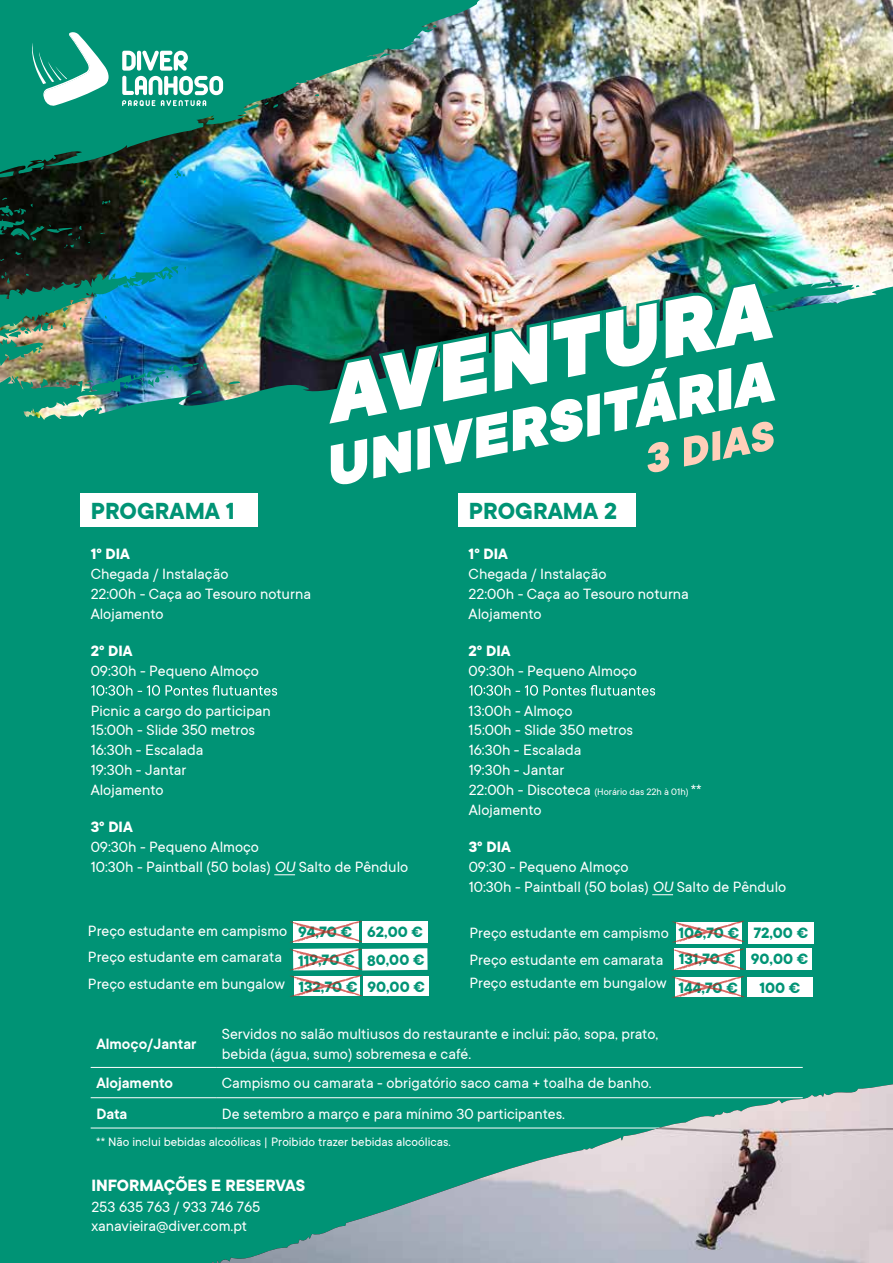
<style>
.page{position:relative;width:893px;height:1263px;background:#fff}
.page>*{position:absolute;margin:0;border:0;box-sizing:border-box;transform-origin:0 0}
.t1{font:italic 900 88.95px "TT Commons";color:#fff}
.t2{font:italic 900 63.75px "TT Commons";color:#fff}
.t3{font:italic 800 45px "TT Commons";color:#ffcfb9}
.t4{font:700 25.65px "TT Commons";color:#009475}
.t5{font:700 18px "TT Commons";color:#fff}
.t6{font:16.5px/20px "TT Commons";color:#fff}
.t7{font:700 16.5px "TT Commons";color:#009475}
.t8{font:700 16.5px "TT Commons";color:#fff}
.t9{font:600 16.5px "TT Commons";color:#fff}
.t10{font:700 16.5px "TT Commons";color:#009375}
.t11{font:13.5px "TT Commons";color:#fff}
.t12{font:10.5px "TT Commons";color:#fff}
.s1{font-style:italic}
.s2{font-size:16.5px}
.s3{font-weight:700;color:#009375}
</style>
<div class="page">
<img style="left:0;top:0;width:893px;height:1069px">
<div style="left:80px;top:494px;width:178px;height:33px;background:#fff"></div>
<img style="left:0;top:0;width:480px;height:296px">
<svg style="left:31px;top:31px;width:78px;height:77px"></svg>
<svg style="left:122px;top:51px;width:101px;height:55px"></svg>
<svg style="left:274px;top:874px;width:21px;height:1px"></svg>
<svg style="left:91px;top:685px;width:186px;height:11px;background:#42ae98"></svg>
<img style="left:321px;top:277px;width:460px;height:154px">
<hr style="left:91px;top:1067px;width:125px;height:1px;background:#fff">
<hr style="left:216px;top:1067px;width:587px;height:1px;background:#fff">
<div style="left:0;top:1069px;width:893px;height:194px;background:#009375"></div>
<img style="left:212px;top:1084px;width:681px;height:179px">
<svg style="left:652px;top:894px;width:21px;height:1px"></svg>
<svg style="left:469px;top:685px;width:186px;height:11px;background:#42ae98"></svg>
<div style="left:458px;top:494px;width:178px;height:33px;background:#fff"></div>
<div style="left:364px;top:976px;width:65px;height:19px;background:#fff"></div>
<div style="left:746px;top:948px;width:65px;height:21px;background:#fff"></div>
<div style="left:748px;top:922px;width:65px;height:21px;background:#fff"></div>
<div style="left:747px;top:977px;width:66px;height:19px;background:#fff"></div>
<svg style="left:289px;top:920px;width:139px;height:77px"></svg>
<svg style="left:671px;top:920px;width:74px;height:78px"></svg>
<h3 class="t4" style="left:91px;top:496px;width:146px">PROGRAMA 1</h3>
<h1 class="t1" style="left:315px;top:346px;width:452px;rotate:-11deg">AVENTURA</h1>
<h2 class="t2" style="left:317px;top:432px;width:457px;rotate:-11deg">UNIVERSITÁRIA</h2>
<h3 class="t3" style="left:639px;top:435px;width:132px;rotate:-11deg">3 DIAS</h3>
<h3 class="t4" style="left:469px;top:496px;width:150px">PROGRAMA 2</h3>
<p class="t8" style="left:91px;top:544px;width:41px">1º DIA</p>
<p class="t6" style="left:91px;top:564px;width:222px">Chegada / Instalação<br>22:00h - Caça ao Tesouro noturna<br>Alojamento</p>
<p class="t8" style="left:91px;top:641px;width:43px">2º DIA</p>
<p class="t6" style="left:91px;top:661px;width:170px">09:30h - Pequeno Almoço</p>
<p class="t6" style="left:91px;top:701px;width:182px">Picnic a cargo do participan<br>15:00h - Slide 350 metros<br>16:30h - Escalada<br>19:30h - Jantar<br>Alojamento</p>
<p class="t8" style="left:91px;top:818px;width:44px">3º DIA</p>
<p class="t6" style="left:91px;top:837px;width:319px">09:30h - Pequeno Almoço<br>10:30h - Paintball (50 bolas) <span class="s1">OU</span> Salto de Pêndulo</p>
<p class="t8" style="left:469px;top:544px;width:41px">1º DIA</p>
<p class="t6" style="left:469px;top:564px;width:222px">Chegada / Instalação<br>22:00h - Caça ao Tesouro noturna<br>Alojamento</p>
<p class="t8" style="left:469px;top:641px;width:43px">2º DIA</p>
<p class="t6" style="left:469px;top:661px;width:170px">09:30h - Pequeno Almoço</p>
<p class="t6" style="left:469px;top:701px;width:166px">13:00h - Almoço<br>15:00h - Slide 350 metros<br>16:30h - Escalada<br>19:30h - Jantar</p>
<p class="t12" style="left:469px;top:786px;width:234px"><span class="s2">22:00h - Discoteca</span> (Horário das 22h à 01h) <span class="s2">**</span></p>
<p class="t6" style="left:469px;top:800px;width:74px">Alojamento</p>
<p class="t8" style="left:469px;top:838px;width:44px">3º DIA</p>
<p class="t6" style="left:469px;top:857px;width:319px">09:30 - Pequeno Almoço<br>10:30h - Paintball (50 bolas) <span class="s1">OU</span> Salto de Pêndulo</p>
<p class="t6" style="left:88px;top:917px;width:201px;line-height:26.5px">Preço estudante em campismo<br>Preço estudante em camarata</p>
<p class="t6" style="left:469px;top:920px;width:201px;line-height:26.5px">Preço estudante em campismo<br>Preço estudante em camarata</p>
<p class="t7" style="left:298px;top:923px;width:56px">94,70 €</p>
<p class="t7" style="left:367px;top:923px;width:58px">62,00 €</p>
<p class="t7" style="left:367px;top:951px;width:59px;rotate:-1deg">80,00 €</p>
<p class="t10" style="left:367px;top:977px;width:59px">90,00 €</p>
<p class="t6" style="left:469px;top:973px;width:270px">Preço estudante em bungalow <span class="s3">144,70 €</span></p>
<p class="t7" style="left:678px;top:923px;width:62px">106,70 €</p>
<p class="t7" style="left:679px;top:950px;width:58px">131,70 €</p>
<p class="t7" style="left:298px;top:951px;width:58px;rotate:-1deg">119,70 €</p>
<p class="t6" style="left:88px;top:974px;width:271px">Preço estudante em bungalow <span class="s3">132,70 €</span></p>
<p class="t7" style="left:753px;top:923px;width:56px">72,00 €</p>
<p class="t7" style="left:751px;top:950px;width:59px">90,00 €</p>
<p class="t10" style="left:759px;top:978px;width:43px">100 €</p>
<p class="t9" style="left:96px;top:1035px;width:102px">Almoço/Jantar</p>
<p class="t6" style="left:222px;top:1024px;width:438px">Servidos no salão multiusos do restaurante e inclui: pão, sopa, prato, bebida (água, sumo) sobremesa e café.</p>
<p class="t9" style="left:96px;top:1074px;width:78px">Alojamento</p>
<p class="t6" style="left:222px;top:1073px;width:431px">Campismo ou camarata - obrigatório saco cama + toalha de banho.</p>
<p class="t9" style="left:96px;top:1104px;width:33px">Data</p>
<p class="t6" style="left:222px;top:1104px;width:345px">De setembro a março e para mínimo 30 participantes.</p>
<p class="t11" style="left:96px;top:1134px;width:356px">** Não inclui bebidas alcoólicas | Proibido trazer bebidas alcoólicas.</p>
<p class="t5" style="left:91px;top:1175px;width:215px">INFORMAÇÕES E RESERVAS</p>
<p class="t6" style="left:91px;top:1197px;width:171px;line-height:19.5px">253 635 763 / 933 746 765 xanavieira@diver.com.pt</p>
</div>
